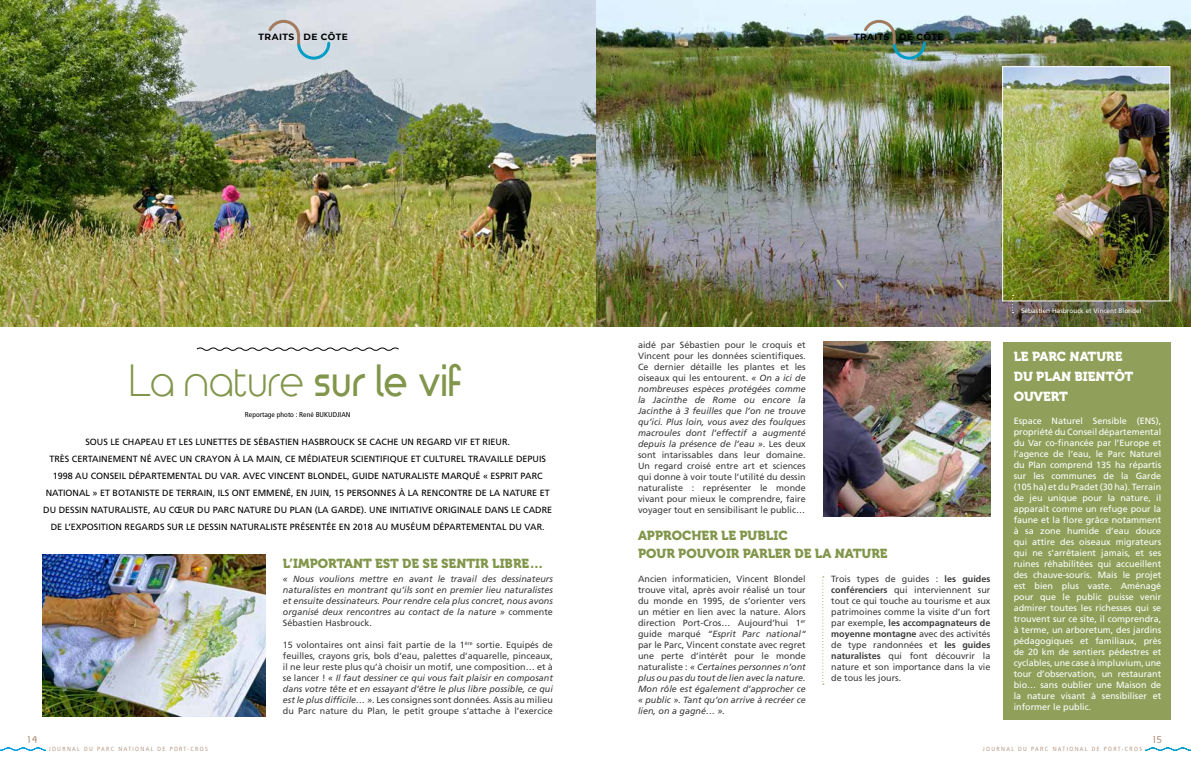
<style>
.page{position:relative;width:1191px;height:766px;background:#fff}
.page>*{position:absolute;margin:0;border:0;box-sizing:border-box;transform-origin:0 0}
.t1{font:43px "Time Burner";color:#81964b;scale:.96 1}
.t2{font:13px/17px "Museo 900";color:#81964b}
.t3{font:13px/20px "Museo 900";color:#fff}
.t4{font:9px/11px "Frutiger LT Std";color:#3c3c3b;text-align:justify}
.t5{font:9px/11px "Frutiger LT Std";color:#fff;text-align:justify}
.t6{font:9px/17px "Frutiger LT Std";color:#000;text-align:center}
.t7{font:italic 9px/11px "Frutiger LT Std";color:#3c3c3b;text-align:justify}
.t8{font:700 9px "Montserrat";letter-spacing:.05em;color:#000}
.t9{font:700 8px "Time Burner";color:#a37c60;scale:1.1 1}
.t10{font:condensed 7px "Frutiger LT Std";color:#000;scale:1.1 1}
.t11{font:6.5px "Frutiger LT Std";color:#fff}
.t12{font:300 condensed 6px "Frutiger LT Std";letter-spacing:.2em;color:#a37c60;scale:1.1 1}
.s1{font-weight:700}
.s2{font-style:normal}
.s3{font-style:italic}
</style>
<div class="page">
<img style="left:0;top:0;width:1191px;height:326px">
<div style="left:1003px;top:342px;width:167px;height:378px;background:#909f5a"></div>
<svg style="left:0;top:747px;width:46px;height:3px"></svg>
<svg style="left:1145px;top:747px;width:46px;height:3px"></svg>
<img style="left:43px;top:554px;width:223px;height:162px">
<svg style="left:266px;top:18px;width:66px;height:43px;background:#c9d4db"></svg>
<img style="left:861px;top:18px;width:66px;height:43px">
<img style="left:823px;top:341px;width:167px;height:175px">
<svg style="left:196px;top:347px;width:203px;height:4px"></svg>
<svg style="left:822px;top:576px;width:2px;height:108px"></svg>
<img style="left:1004px;top:68px;width:164px;height:231px">
<div style="left:1002px;top:66px;width:168px;height:235px;border:1px solid #fff"></div>
<svg style="left:1012px;top:295px;width:1px;height:18px"></svg>
<p class="t8" style="left:259px;top:30px;width:91px">TRAITS DE CÔTE</p>
<p class="t8" style="left:854px;top:30px;width:91px">TRAITS DE CÔTE</p>
<h1 class="t1" style="left:131px;top:346px;width:349px">La nature <span class="s1">sur le vif</span></h1>
<p class="t10" style="left:245px;top:410px;width:97px">Reportage photo : René BUKUDJIAN</p>
<p class="t6" style="left:43px;top:433px;width:510px">SOUS LE CHAPEAU ET LES LUNETTES DE SÉBASTIEN HASBROUCK SE CACHE UN REGARD VIF ET RIEUR.<br>TRÈS CERTAINEMENT NÉ AVEC UN CRAYON À LA MAIN, CE MÉDIATEUR SCIENTIFIQUE ET CULTUREL TRAVAILLE DEPUIS 1998 AU CONSEIL DÉPARTEMENTAL DU VAR. AVEC VINCENT BLONDEL, GUIDE NATURALISTE MARQUÉ « ESPRIT PARC NATIONAL » ET BOTANISTE DE TERRAIN, ILS ONT EMMENÉ, EN JUIN, 15 PERSONNES À LA RENCONTRE DE LA NATURE ET DU DESSIN NATURALISTE, AU CŒUR DU PARC NATURE DU PLAN (LA GARDE). UNE INITIATIVE ORIGINALE DANS LE CADRE DE L’EXPOSITION REGARDS SUR LE DESSIN NATURALISTE PRÉSENTÉE EN 2018 AU MUSÉUM DÉPARTEMENTAL DU VAR.</p>
<h2 class="t2" style="left:283px;top:555px;width:263px">L’IMPORTANT EST DE SE SENTIR LIBRE…</h2>
<p class="t7" style="left:283px;top:573px;width:272px">« Nous voulions mettre en avant le travail des dessinateurs naturalistes en montrant qu’ils sont en premier lieu naturalistes et ensuite dessinateurs. Pour rendre cela plus concret, nous avons organisé deux rencontres au contact de la nature » <span class="s2">commente Sébastien Hasbrouck.</span></p>
<p class="t4" style="left:283px;top:639px;width:272px">15 volontaires ont ainsi fait partie de la 1<sup>ère</sup> sortie. Equipés de feuilles, crayons gris, bols d’eau, palettes d’aquarelle, pinceaux, il ne leur reste plus qu’à choisir un motif, une composition… et à se lancer ! <span class="s3">« Il faut dessiner ce qui vous fait plaisir en composant dans votre tête et en essayant d’être le plus libre possible, ce qui est le plus difficile… »</span>. Les consignes sont données. Assis au milieu du Parc nature du Plan, le petit groupe s’attache à l’exercice</p>
<p class="t4" style="left:638px;top:339px;width:169px">aidé par Sébastien pour le croquis et Vincent pour les données scientifiques.<br>Ce dernier détaille les plantes et les oiseaux qui les entourent. <span class="s3">« On a ici de nombreuses espèces protégées comme la Jacinthe de Rome ou encore la Jacinthe à 3 feuilles que l’on ne trouve qu’ici. Plus loin, vous avez des foulques macroules dont l’effectif a augmenté depuis la présence de l’eau »</span>. Les deux sont intarissables dans leur domaine.<br>Un regard croisé entre art et sciences qui donne à voir toute l’utilité du dessin naturaliste : représenter le monde vivant pour mieux le comprendre, faire voyager tout en sensibilisant le public…</p>
<h2 class="t2" style="left:638px;top:527px;width:251px">APPROCHER LE PUBLIC<br>POUR POUVOIR PARLER DE LA NATURE</h2>
<p class="t4" style="left:638px;top:573px;width:171px;text-align:left">Ancien informaticien, Vincent Blondel trouve vital, après avoir réalisé un tour du monde en 1995, de s’orienter vers un métier en lien avec la nature. Alors direction Port-Cros… Aujourd’hui 1<sup>er </sup>g u i d e m a rq u é <span class="s3">“Esprit Parc national“ </span>par le Parc, Vincent constate avec regret une perte d’intérêt pour le monde naturaliste : <span class="s3">« Certaines personnes n’ont plus ou pas du tout de lien avec la nature.<br>Mon rôle est également d’approcher ce « public ». Tant qu’on arrive à recréer ce lien, on a gagné… ».</span></p>
<p class="t4" style="left:831px;top:573px;width:161px">Trois types de guides : <span class="s1">les guides conférenciers</span> qui interviennent sur tout ce qui touche au tourisme et aux patrimoines comme la visite d’un fort par exemple, <span class="s1">les accompagnateurs de moyenne montagne</span> avec des activités de type randonnées et <span class="s1">les guides naturalistes</span> qui font découvrir la nature et son importance dans la vie de tous les jours.</p>
<p class="t11" style="left:1021px;top:307px;width:122px">Sébastien Hasbrouck et Vincent Blondel</p>
<h2 class="t3" style="left:1013px;top:347px;width:121px">LE PARC NATURE<br>DU PLAN BIENTÔT<br>OUVERT</h2>
<p class="t5" style="left:1013px;top:415px;width:149px">Espace Naturel Sensible (ENS), propriété du Conseil départemental du Var co-financée par l’Europe et l’agence de l’eau, le Parc Naturel du Plan comprend 135 ha répartis sur les communes de la Garde (105 ha) et du Pradet (30 ha). Terrain de jeu unique pour la nature, il apparaît comme un refuge pour la faune et la flore grâce notamment à sa zone humide d’eau douce qui attire des oiseaux migrateurs qui ne s’arrêtaient jamais, et ses ruines réhabilitées qui accueillent des chauve-souris. Mais le projet est bien plus vaste. Aménagé pour que le public puisse venir admirer toutes les richesses qui se trouvent sur ce site, il comprendra, à terme, un arboretum, des jardins pédagogiques et familiaux, près de 20 km de sentiers pédestres et cyclables, une case à impluvium, une tour d’observation, un restaurant bio… sans oublier une Maison de la nature visant à sensibiliser et informer le public.</p>
<p class="t9" style="left:28px;top:733px;width:10px">14</p>
<p class="t9" style="left:1153px;top:733px;width:9px">15</p>
<p class="t12" style="left:49px;top:745px;width:146px">JOURNAL DU PARC NATIONAL DE PORT-CROS</p>
<p class="t12" style="left:983px;top:745px;width:146px">JOURNAL DU PARC NATIONAL DE PORT-CROS</p>
</div>
